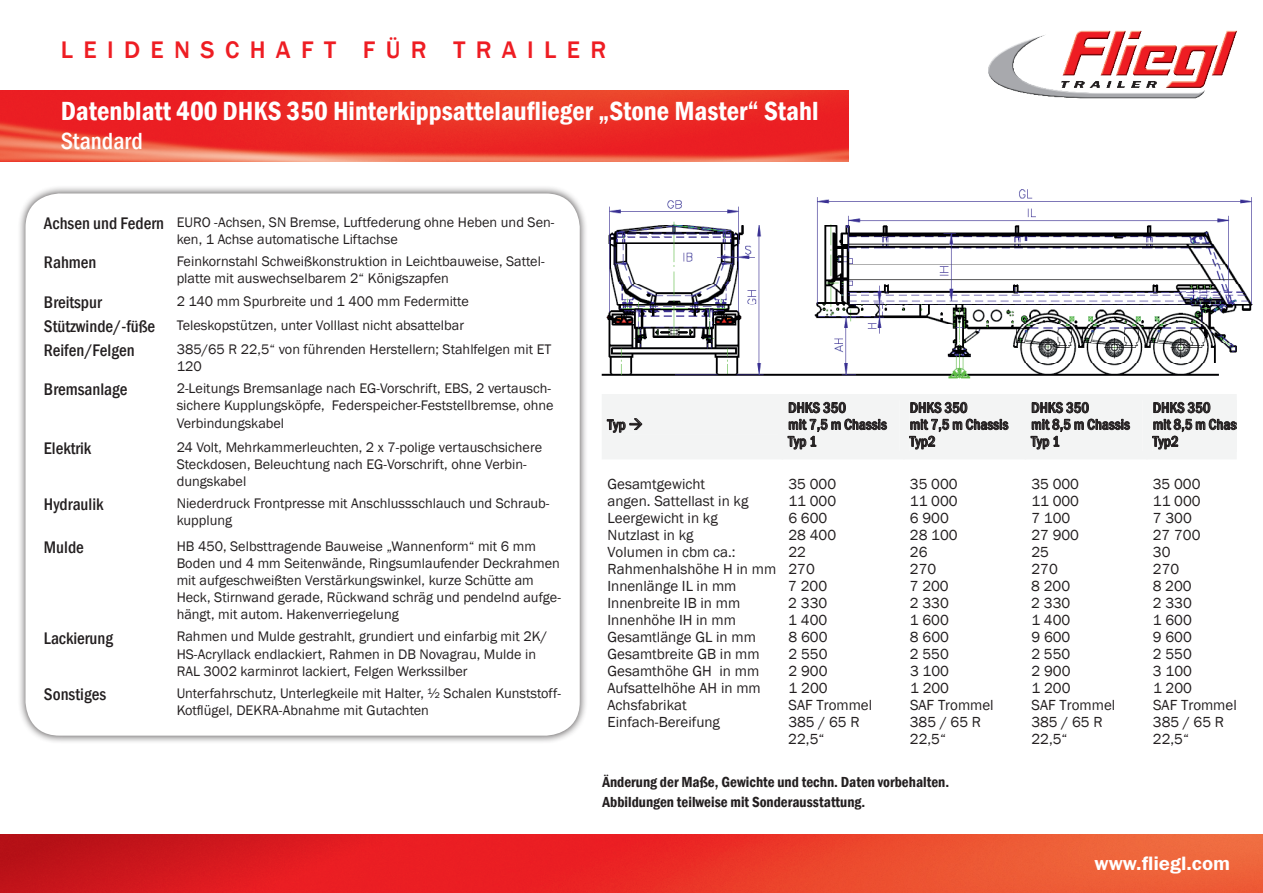
<style>
.page{position:relative;width:1263px;height:893px;background:#fff}
.page>*{position:absolute;margin:0;border:0;box-sizing:border-box;transform-origin:0 0}
.t1{font:600 condensed 27px "Franklin Gothic";color:#fff}
.t2{font:500 24.6px "Franklin Gothic";letter-spacing:.42em;color:#ee1d23}
.t3{font:500 condensed 24px "Franklin Gothic";color:#fff}
.t4{font:19.5px "Franklin Gothic Demi ITC";color:#fff}
.t5{font:500 condensed 17.25px "Franklin Gothic";color:#231f20}
.t6{font:15px/17px "Franklin Gothic";color:#231f20}
.t7{font:15px/17px "Franklin Gothic Medium Cond";color:#231f20}
.t8{font:600 condensed 15px/19.8px "Franklin Gothic";color:#231f20}
.t9{font:14.25px/17.1px "Franklin Gothic";color:#231f20}
.s1{font-weight:500;font-stretch:condensed;font-size:17.25px}
</style>
<div class="page">
<div style="left:17px;top:185px;width:571px;height:559px;background:#231f20;opacity:.75"></div>
<div style="left:26px;top:193px;width:554px;height:543px;background:#fff;border-radius:34px"></div>
<img style="left:988px;top:30px;width:249px;height:69px">
<img style="left:0;top:91px;width:848px;height:70px">
<img style="left:0;top:834px;width:1263px;height:59px">
<img style="left:601px;top:189px;width:652px;height:190px">
<svg style="left:602px;top:394px;width:635px;height:65px"></svg>
<h2 class="t2" style="left:61px;top:35px;width:547px">LEIDENSCHAFT FÜR TRAILER</h2>
<h1 class="t1" style="left:61px;top:93px;width:759px">Datenblatt 400 DHKS 350 Hinterkippsattelauflieger „Stone Master“ Stahl</h1>
<h3 class="t3" style="left:61px;top:125px;width:84px">Standard</h3>
<p class="t9" style="left:177px;top:214px;width:379px;text-indent:-133px"><span class="s1">Achsen und Federn</span> EURO -Achsen, SN Bremse, Luftfederung ohne Heben und Sen&shy;ken, 1 Achse automatische Liftachse</p>
<p class="t5" style="left:44px;top:251px;width:54px">Rahmen</p>
<p class="t9" style="left:177px;top:253px;width:369px">Feinkornstahl Schweißkonstruktion in Leichtbauweise, Sattel&shy;platte mit auswechselbarem 2“ Königszapfen</p>
<p class="t5" style="left:44px;top:291px;width:59px">Breitspur</p>
<p class="t9" style="left:44px;top:290px;width:426px;line-height:24.2px;text-indent:133px">2 140 mm Spurbreite und 1 400 mm Federmitte<br><span class="s1">Stützwinde/-füße</span> Teleskopstützen, unter Volllast nicht absattelbar</p>
<p class="t5" style="left:44px;top:339px;width:92px">Reifen/Felgen</p>
<p class="t9" style="left:177px;top:341px;width:376px">385/65 R 22,5“ von führenden Herstellern; Stahlfelgen mit ET<br>120</p>
<p class="t5" style="left:44px;top:378px;width:85px">Bremsanlage</p>
<p class="t9" style="left:177px;top:380px;width:378px">2-Leitungs Bremsanlage nach EG-Vorschrift, EBS, 2 vertausch&shy;sichere Kupplungsköpfe, Federspeicher-Feststellbremse, ohne<br>Verbindungskabel</p>
<p class="t5" style="left:44px;top:437px;width:49px">Elektrik</p>
<p class="t9" style="left:177px;top:439px;width:367px">24 Volt, Mehrkammerleuchten, 2 x 7-polige vertauschsichere<br>Steckdosen, Beleuchtung nach EG-Vorschrift, ohne Verbin&shy;dungskabel</p>
<p class="t5" style="left:44px;top:493px;width:61px">Hydraulik</p>
<p class="t9" style="left:177px;top:495px;width:374px">Niederdruck Frontpresse mit Anschlussschlauch und Schraub&shy;kupplung</p>
<p class="t5" style="left:44px;top:536px;width:41px">Mulde</p>
<p class="t9" style="left:177px;top:538px;width:386px">HB 450, Selbsttragende Bauweise „Wannenform“ mit 6 mm Boden und 4 mm Seitenwände, Ringsumlaufender Deckrahmen mit aufgeschweißten Verstärkungswinkel, kurze Schütte am Heck, Stirnwand gerade, Rückwand schräg und pendelnd aufge&shy;hängt, mit autom. Hakenverriegelung</p>
<p class="t5" style="left:44px;top:626px;width:71px">Lackierung</p>
<p class="t9" style="left:177px;top:628px;width:372px">Rahmen und Mulde gestrahlt, grundiert und einfarbig mit 2K/<br>HS-Acryllack endlackiert, Rahmen in DB Novagrau, Mulde in<br>RAL 3002 karminrot lackiert, Felgen Werkssilber</p>
<p class="t5" style="left:44px;top:683px;width:64px">Sonstiges</p>
<p class="t9" style="left:177px;top:685px;width:386px">Unterfahrschutz, Unterlegkeile mit Halter, ½ Schalen Kunststoff-<br>Kotflügel, DEKRA-Abnahme mit Gutachten</p>
<p class="t7" style="left:607px;top:416px;width:20px">Typ</p>
<p class="t7" style="left:788px;top:399px;width:100px">DHKS 350<br>mit 7,5 m Chassis<br>Typ 1</p>
<p class="t7" style="left:910px;top:399px;width:100px">DHKS 350<br>mit 7,5 m Chassis<br>Typ2</p>
<p class="t7" style="left:1031px;top:399px;width:100px">DHKS 350<br>mit 8,5 m Chassis<br>Typ 1</p>
<p class="t7" style="left:1153px;top:399px;width:100px">DHKS 350<br>mit 8,5 m Chassis<br>Typ2</p>
<p class="t6" style="left:607px;top:476px;width:99px">Gesamtgewicht</p>
<p class="t6" style="left:788px;top:476px;width:49px">35 000</p>
<p class="t6" style="left:910px;top:476px;width:49px">35 000</p>
<p class="t6" style="left:1031px;top:476px;width:49px">35 000</p>
<p class="t6" style="left:1153px;top:476px;width:49px">35 000</p>
<p class="t6" style="left:607px;top:493px;width:142px">angen. Sattellast in kg</p>
<p class="t6" style="left:788px;top:493px;width:49px">11 000</p>
<p class="t6" style="left:910px;top:493px;width:49px">11 000</p>
<p class="t6" style="left:1031px;top:493px;width:49px">11 000</p>
<p class="t6" style="left:1153px;top:493px;width:49px">11 000</p>
<p class="t6" style="left:607px;top:510px;width:112px">Leergewicht in kg</p>
<p class="t6" style="left:788px;top:510px;width:41px">6 600</p>
<p class="t6" style="left:910px;top:510px;width:41px">6 900</p>
<p class="t6" style="left:1031px;top:510px;width:41px">7 100</p>
<p class="t6" style="left:1153px;top:510px;width:41px">7 300</p>
<p class="t6" style="left:607px;top:527px;width:88px">Nutzlast in kg</p>
<p class="t6" style="left:788px;top:527px;width:49px">28 400</p>
<p class="t6" style="left:910px;top:527px;width:49px">28 100</p>
<p class="t6" style="left:1031px;top:527px;width:49px">27 900</p>
<p class="t6" style="left:1153px;top:527px;width:49px">27 700</p>
<p class="t6" style="left:607px;top:544px;width:130px">Volumen in cbm ca.:</p>
<p class="t6" style="left:788px;top:544px;width:19px">22</p>
<p class="t6" style="left:910px;top:544px;width:19px">26</p>
<p class="t6" style="left:1031px;top:544px;width:19px">25</p>
<p class="t6" style="left:1153px;top:544px;width:19px">30</p>
<p class="t6" style="left:607px;top:561px;width:209px">Rahmenhalshöhe H in mm 270</p>
<p class="t6" style="left:910px;top:561px;width:28px">270</p>
<p class="t6" style="left:1031px;top:561px;width:28px">270</p>
<p class="t6" style="left:1153px;top:561px;width:28px">270</p>
<p class="t6" style="left:607px;top:578px;width:130px">Innenlänge IL in mm</p>
<p class="t6" style="left:788px;top:578px;width:41px">7 200</p>
<p class="t6" style="left:910px;top:578px;width:41px">7 200</p>
<p class="t6" style="left:1031px;top:578px;width:41px">8 200</p>
<p class="t6" style="left:1153px;top:578px;width:41px">8 200</p>
<p class="t6" style="left:607px;top:595px;width:134px">Innenbreite IB in mm</p>
<p class="t6" style="left:788px;top:595px;width:41px">2 330</p>
<p class="t6" style="left:910px;top:595px;width:41px">2 330</p>
<p class="t6" style="left:1031px;top:595px;width:41px">2 330</p>
<p class="t6" style="left:1153px;top:595px;width:41px">2 330</p>
<p class="t6" style="left:607px;top:612px;width:130px">Innenhöhe IH in mm</p>
<p class="t6" style="left:788px;top:612px;width:41px">1 400</p>
<p class="t6" style="left:910px;top:612px;width:41px">1 600</p>
<p class="t6" style="left:1031px;top:612px;width:41px">1 400</p>
<p class="t6" style="left:1153px;top:612px;width:41px">1 600</p>
<p class="t6" style="left:607px;top:629px;width:150px">Gesamtlänge GL in mm</p>
<p class="t6" style="left:788px;top:629px;width:41px">8 600</p>
<p class="t6" style="left:910px;top:629px;width:41px">8 600</p>
<p class="t6" style="left:1031px;top:629px;width:41px">9 600</p>
<p class="t6" style="left:1153px;top:629px;width:41px">9 600</p>
<p class="t6" style="left:607px;top:646px;width:154px">Gesamtbreite GB in mm</p>
<p class="t6" style="left:788px;top:646px;width:41px">2 550</p>
<p class="t6" style="left:910px;top:646px;width:41px">2 550</p>
<p class="t6" style="left:1031px;top:646px;width:41px">2 550</p>
<p class="t6" style="left:1153px;top:646px;width:41px">2 550</p>
<p class="t6" style="left:607px;top:663px;width:153px">Gesamthöhe GH in mm</p>
<p class="t6" style="left:788px;top:663px;width:41px">2 900</p>
<p class="t6" style="left:910px;top:663px;width:41px">3 100</p>
<p class="t6" style="left:1031px;top:663px;width:41px">2 900</p>
<p class="t6" style="left:1153px;top:663px;width:41px">3 100</p>
<p class="t6" style="left:607px;top:680px;width:155px">Aufsattelhöhe AH in mm</p>
<p class="t6" style="left:789px;top:680px;width:41px">1 200</p>
<p class="t6" style="left:910px;top:680px;width:41px">1 200</p>
<p class="t6" style="left:1031px;top:680px;width:41px">1 200</p>
<p class="t6" style="left:1153px;top:680px;width:41px">1 200</p>
<p class="t6" style="left:608px;top:697px;width:81px">Achsfabrikat</p>
<p class="t6" style="left:788px;top:697px;width:85px">SAF Trommel</p>
<p class="t6" style="left:910px;top:697px;width:85px">SAF Trommel</p>
<p class="t6" style="left:1031px;top:697px;width:85px">SAF Trommel</p>
<p class="t6" style="left:1153px;top:697px;width:85px">SAF Trommel</p>
<p class="t6" style="left:608px;top:714px;width:114px">Einfach-Bereifung</p>
<p class="t6" style="left:788px;top:714px;width:73px">385 / 65 R<br>22,5“</p>
<p class="t6" style="left:910px;top:714px;width:73px">385 / 65 R<br>22,5“</p>
<p class="t6" style="left:1031px;top:714px;width:73px">385 / 65 R<br>22,5“</p>
<p class="t6" style="left:1153px;top:714px;width:73px">385 / 65 R<br>22,5“</p>
<p class="t8" style="left:602px;top:772px;width:348px">Änderung der Maße, Gewichte und techn. Daten vorbehalten.<br>Abbildungen teilweise mit Sonderausstattung.</p>
<h3 class="t4" style="left:1095px;top:851px;width:137px">www.fliegl.com</h3>
</div>
